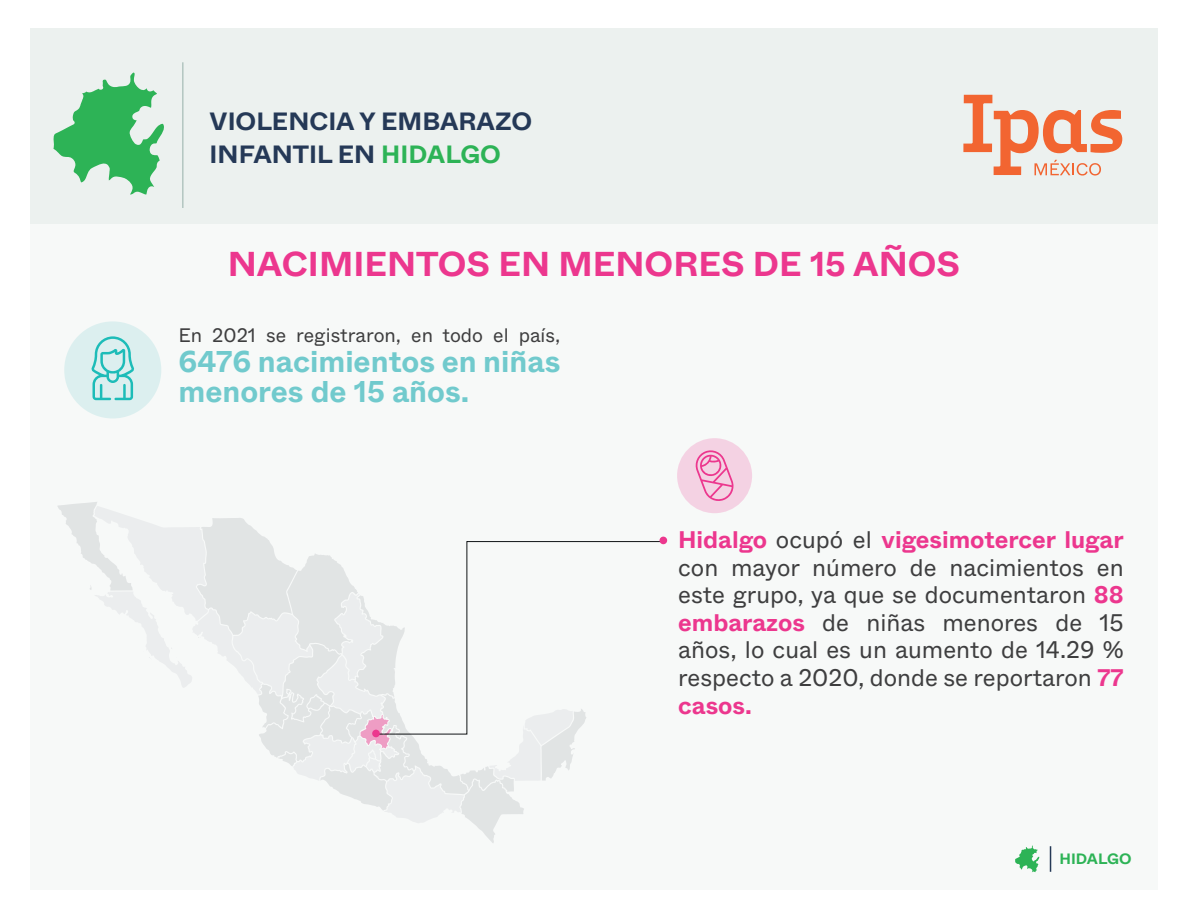
<style>
.page{position:relative;width:1188px;height:918px;background:#fff}
.page>*{position:absolute;margin:0;border:0;box-sizing:border-box;transform-origin:0 0}
.t1{font:700 34.5px "ABC Whyte";color:#ec378e}
.t2{font:700 30px/30px "ABC Whyte";color:#71cacd}
.t3{font:700 24.9px/33px "ABC Whyte";color:#253957}
.t4{font:24px/27.6px "ABC Whyte";color:#3e3e3f;text-align:justify}
.t5{font:19.5px "ABC Whyte";color:#3e3e3f}
.t6{font:700 15px "ABC Whyte";color:#2db356}
.s1{color:#2db356}
.s2{font-weight:700;color:#ec378e}
</style>
<div class="page">
<div style="left:30px;top:28px;width:1128px;height:862px;background:#f7f9f8"></div>
<div style="left:30px;top:28px;width:1128px;height:196px;background:#ecf1ef"></div>
<svg style="left:963px;top:95px;width:159px;height:81px"></svg>
<hr style="left:182px;top:62px;width:2px;height:146px;background:#b3c6c1">
<svg style="left:53px;top:73px;width:111px;height:122px"></svg>
<svg style="left:1050px;top:846px;width:1px;height:26px"></svg>
<svg style="left:1015px;top:846px;width:24px;height:26px"></svg>
<svg style="left:57px;top:502px;width:530px;height:341px"></svg>
<div style="left:677px;top:438px;width:75px;height:75px;background:#f4d2e3;border-radius:50%"></div>
<svg style="left:695px;top:450px;width:39px;height:51px"></svg>
<div style="left:64px;top:321px;width:97px;height:98px;background:#dcefef;border-radius:50%"></div>
<svg style="left:91px;top:336px;width:43px;height:64px"></svg>
<div style="left:660px;top:537px;width:7px;height:7px;background:#ec378e;border-radius:50%"></div>
<div style="left:372px;top:730px;width:8px;height:7px;background:#ec378e;border-radius:50%"></div>
<p class="t3" style="left:210px;top:106px;width:324px">VIOLENCIA Y EMBARAZO<br>INFANTIL EN <span class="s1">HIDALGO</span></p>
<h1 class="t1" style="left:228px;top:241px;width:734px">NACIMIENTOS EN MENORES DE 15 AÑOS</h1>
<p class="t5" style="left:178px;top:323px;width:383px">En 2021 se registraron, en todo el país,</p>
<p class="t2" style="left:178px;top:347px;width:383px">6476 nacimientos en niñas menores de 15 años.</p>
<p class="t4" style="left:678px;top:526px;width:447px"><span class="s2">Hidalgo</span> ocupó el <span class="s2">vigesimotercer lugar </span>con mayor número de nacimientos en este grupo, ya que se documentaron <span class="s2">88 embarazos</span> de niñas menores de 15 años, lo cual es un aumento de 14.29 % respecto a 2020, donde se reportaron <span class="s2">77 casos.</span></p>
<p class="t6" style="left:1059px;top:849px;width:74px">HIDALGO</p>
</div>
